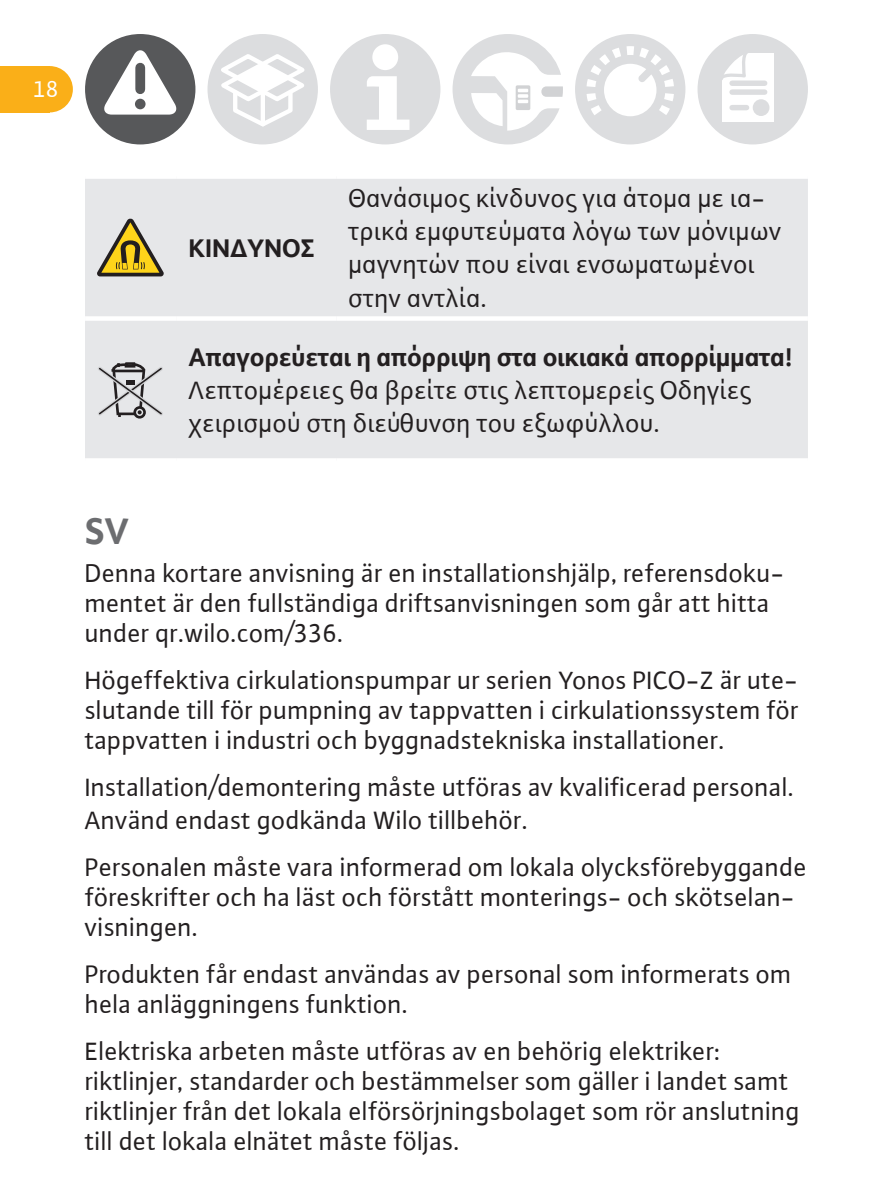
<style>
.page{position:relative;width:893px;height:1191px;background:#fff}
.page>*{position:absolute;margin:0;border:0;box-sizing:border-box;transform-origin:0 0}
.t1{font:700 39px "WILO Plus Global";color:#6c6d70}
.t2{font:27px/30px "WILO Plus Global";color:#231f20}
.t3{font:700 27px "WILO Plus Global";letter-spacing:-.01em;color:#231f20}
.t4{font:24px "WILO Plus Global";color:#fff}
</style>
<div class="page">
<div style="left:207px;top:34px;width:111px;height:110px;background:#dcdddf;border-radius:50%"></div>
<svg style="left:214px;top:51px;width:97px;height:78px"></svg>
<div style="left:330px;top:34px;width:110px;height:110px;background:#dcdddf;border-radius:50%"></div>
<div style="left:372px;top:44px;width:26px;height:26px;background:#fff;border-radius:50%"></div>
<svg style="left:367px;top:76px;width:42px;height:54px"></svg>
<svg style="left:453px;top:34px;width:110px;height:110px"></svg>
<div style="left:575px;top:34px;width:110px;height:110px;background:#dcdddf;border-radius:50%"></div>
<svg style="left:586px;top:46px;width:88px;height:70px"></svg>
<div style="left:697px;top:34px;width:111px;height:110px;background:#dcdddf;border-radius:50%"></div>
<div style="left:722px;top:53px;width:52px;height:68px;background:#fff"></div>
<svg style="left:717px;top:42px;width:31px;height:40px"></svg>
<div style="left:753px;top:99px;width:16px;height:17px;background:#dcdddf;border-radius:50%"></div>
<div style="left:732px;top:89px;width:33px;height:6px;background:#dcdddf"></div>
<div style="left:732px;top:80px;width:33px;height:6px;background:#dcdddf"></div>
<div style="left:732px;top:105px;width:15px;height:5px;background:#dcdddf"></div>
<div style="left:27px;top:66px;width:46px;height:46px;background:#faaf18;border-radius:50%"></div>
<div style="left:0;top:66px;width:50px;height:46px;background:#faaf18"></div>
<div style="left:85px;top:34px;width:110px;height:110px;background:#57585a;border-radius:50%"></div>
<svg style="left:102px;top:49px;width:75px;height:66px"></svg>
<div style="left:135px;top:68px;width:10px;height:21px;background:#57585a"></div>
<div style="left:135px;top:99px;width:11px;height:10px;background:#57585a;border-radius:50%"></div>
<div style="left:85px;top:179px;width:723px;height:279px;background:#e6e7e9"></div>
<div style="left:85px;top:316px;width:92px;height:5px;background:#fff"></div>
<div style="left:177px;top:316px;width:160px;height:5px;background:#fff"></div>
<div style="left:337px;top:316px;width:471px;height:5px;background:#fff"></div>
<svg style="left:97px;top:219px;width:67px;height:57px"></svg>
<svg style="left:97px;top:360px;width:67px;height:58px"></svg>
<p class="t4" style="left:33px;top:74px;width:27px">18</p>
<p class="t2" style="left:349px;top:182px;width:435px;line-height:33px">Θανάσιμος κίνδυνος για άτομα με ια&shy;τρικά εμφυτεύματα λόγω των μόνιμων μαγνητών που είναι ενσωματωμένοι στην αντλία.</p>
<p class="t3" style="left:189px;top:341px;width:605px">Απαγορεύεται η απόρριψη στα οικιακά απορρίμματα!</p>
<p class="t2" style="left:189px;top:373px;width:564px;line-height:33px">Λεπτομέρειες θα βρείτε στις λεπτομερείς Οδηγίες χειρισμού στη διεύθυνση του εξωφύλλου.</p>
<p class="t3" style="left:189px;top:232px;width:128px">ΚΙΝΔΥΝΟΣ</p>
<h1 class="t1" style="left:85px;top:507px;width:46px">SV</h1>
<p class="t2" style="left:85px;top:558px;width:701px">Denna kortare anvisning är en installationshjälp, referensdoku&shy;mentet är den fullständiga driftsanvisningen som går att hitta under qr.wilo.com/336.</p>
<p class="t2" style="left:85px;top:665px;width:716px;text-align:justify">Högeffektiva cirkulationspumpar ur serien Yonos PICO-Z är ute&shy;slutande till för pumpning av tappvatten i cirkulationssystem för tappvatten i industri och byggnadstekniska installationer.</p>
<p class="t2" style="left:85px;top:770px;width:711px;line-height:33px">Installation/demontering måste utföras av kvalificerad personal.<br>Använd endast godkända Wilo tillbehör.</p>
<p class="t2" style="left:85px;top:852px;width:724px">Personalen måste vara informerad om lokala olycksförebyggande föreskrifter och ha läst och förstått monterings- och skötselan&shy;visningen.</p>
<p class="t2" style="left:85px;top:959px;width:708px">Produkten får endast användas av personal som informerats om hela anläggningens funktion.</p>
<p class="t2" style="left:85px;top:1036px;width:717px">Elektriska arbeten måste utföras av en behörig elektriker: riktlinjer, standarder och bestämmelser som gäller i landet samt riktlinjer från det lokala elförsörjningsbolaget som rör anslutning till det lokala elnätet måste följas.</p>
</div>
